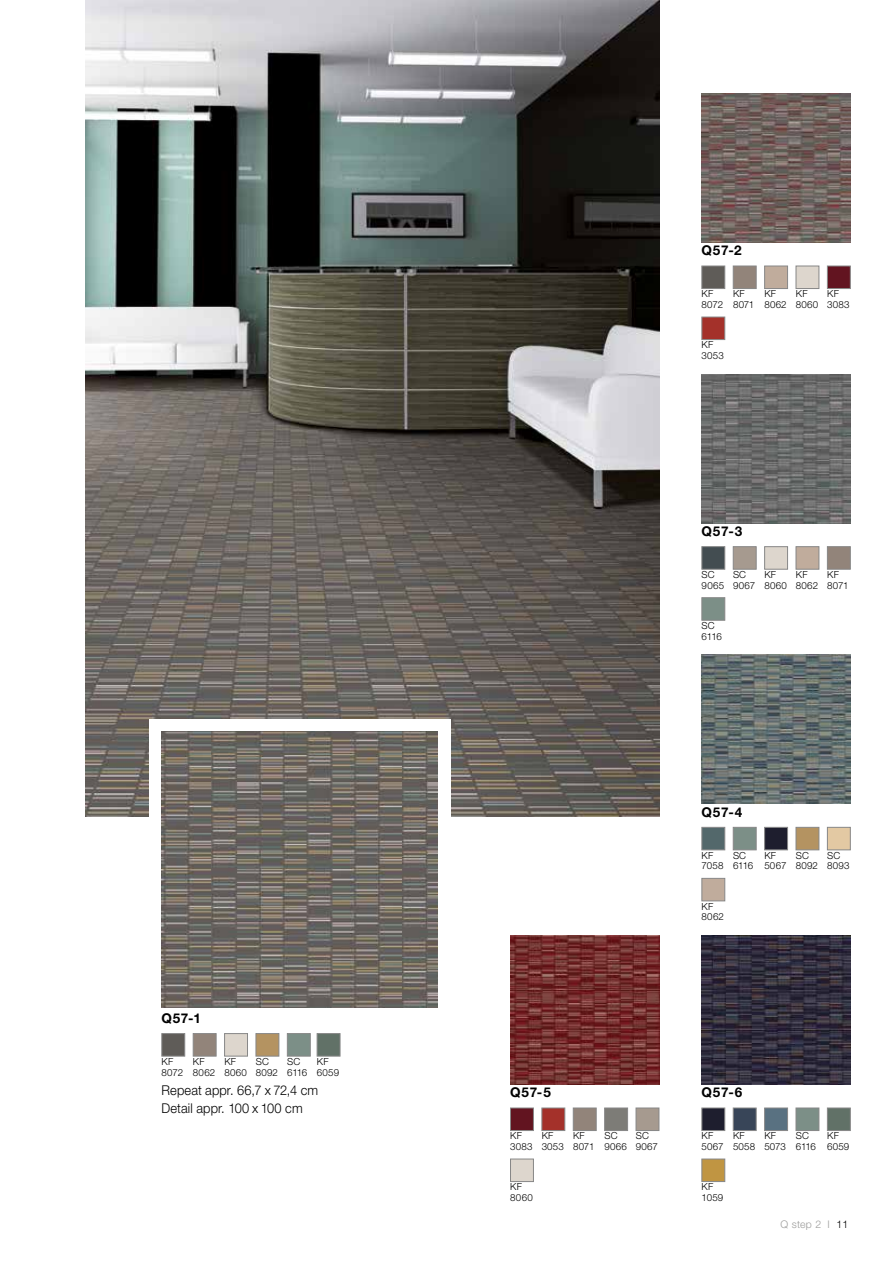
<style>
.page{position:relative;width:893px;height:1263px;background:#fff}
.page>*{position:absolute;margin:0;border:0;box-sizing:border-box;transform-origin:0 0}
.t1{font:300 13.5px/18px "Helvetica Neue LT Pro";letter-spacing:.01em;color:#000;scale:.95 1}
.t2{font:700 13.5px "Helvetica Neue LT Pro";letter-spacing:.05em;color:#000}
.t3{font:300 10.5px "Helvetica Neue LT Pro";letter-spacing:.02em;color:#9d9d9c}
.t4{font:300 9.75px/10.5px "Helvetica Neue LT Pro";letter-spacing:.025em;color:#000}
.s1{color:#000}
</style>
<div class="page">
<img style="left:85px;top:0;width:574px;height:816px">
<img style="left:702px;top:94px;width:148px;height:148px">
<div style="left:702px;top:266px;width:23px;height:23px;background:#5f5c58;border:1px solid #878787"></div>
<div style="left:733px;top:266px;width:23px;height:23px;background:#92847a;border:1px solid #878787"></div>
<div style="left:764px;top:266px;width:24px;height:23px;background:#c0ac9c;border:1px solid #878787"></div>
<div style="left:796px;top:266px;width:23px;height:23px;background:#ddd6cd;border:1px solid #878787"></div>
<div style="left:827px;top:266px;width:23px;height:23px;background:#621420;border:1px solid #878787"></div>
<img style="left:702px;top:374px;width:148px;height:149px">
<div style="left:702px;top:546px;width:23px;height:23px;background:#434d51;border:1px solid #878787"></div>
<div style="left:733px;top:546px;width:23px;height:23px;background:#a69a8f;border:1px solid #878787"></div>
<div style="left:764px;top:546px;width:24px;height:23px;background:#ddd6cd;border:1px solid #878787"></div>
<div style="left:796px;top:546px;width:23px;height:23px;background:#c0ac9c;border:1px solid #878787"></div>
<div style="left:827px;top:546px;width:23px;height:23px;background:#92847a;border:1px solid #878787"></div>
<div style="left:827px;top:827px;width:23px;height:23px;background:#e3c9a3;border:1px solid #878787"></div>
<img style="left:702px;top:655px;width:148px;height:149px">
<div style="left:702px;top:827px;width:23px;height:23px;background:#53686b;border:1px solid #878787"></div>
<div style="left:702px;top:878px;width:23px;height:23px;background:#c0ac9c;border:1px solid #878787"></div>
<div style="left:733px;top:827px;width:23px;height:23px;background:#7c8f87;border:1px solid #878787"></div>
<div style="left:764px;top:827px;width:24px;height:23px;background:#1e1e2e;border:1px solid #878787"></div>
<div style="left:796px;top:827px;width:23px;height:23px;background:#b49361;border:1px solid #878787"></div>
<div style="left:702px;top:317px;width:23px;height:23px;background:#a4312a;border:1px solid #878787"></div>
<div style="left:702px;top:597px;width:23px;height:23px;background:#7c8f87;border:1px solid #878787"></div>
<img style="left:702px;top:935px;width:148px;height:149px">
<div style="left:149px;top:719px;width:302px;height:301px;background:#fff"></div>
<img style="left:162px;top:731px;width:276px;height:277px">
<div style="left:317px;top:1033px;width:23px;height:23px;background:#617167;border:1px solid #878787"></div>
<div style="left:162px;top:1033px;width:23px;height:23px;background:#5f5c58;border:1px solid #878787"></div>
<div style="left:193px;top:1033px;width:23px;height:23px;background:#92847a;border:1px solid #878787"></div>
<div style="left:224px;top:1033px;width:24px;height:23px;background:#ddd6cd;border:1px solid #878787"></div>
<div style="left:256px;top:1033px;width:23px;height:23px;background:#b49361;border:1px solid #878787"></div>
<div style="left:287px;top:1033px;width:23px;height:23px;background:#7c8f87;border:1px solid #878787"></div>
<img style="left:510px;top:935px;width:149px;height:149px">
<div style="left:510px;top:1108px;width:24px;height:23px;background:#621420;border:1px solid #878787"></div>
<div style="left:542px;top:1108px;width:23px;height:23px;background:#a4312a;border:1px solid #878787"></div>
<div style="left:573px;top:1108px;width:23px;height:23px;background:#92847a;border:1px solid #878787"></div>
<div style="left:604px;top:1108px;width:24px;height:23px;background:#7d7c77;border:1px solid #878787"></div>
<div style="left:636px;top:1108px;width:23px;height:23px;background:#a69a8f;border:1px solid #878787"></div>
<div style="left:510px;top:1159px;width:24px;height:23px;background:#ddd6cd;border:1px solid #878787"></div>
<div style="left:702px;top:1108px;width:23px;height:23px;background:#1e1e2e;border:1px solid #878787"></div>
<div style="left:733px;top:1108px;width:23px;height:23px;background:#384558;border:1px solid #878787"></div>
<div style="left:764px;top:1108px;width:24px;height:23px;background:#597181;border:1px solid #878787"></div>
<div style="left:796px;top:1108px;width:23px;height:23px;background:#7c8f87;border:1px solid #878787"></div>
<div style="left:827px;top:1108px;width:23px;height:23px;background:#617167;border:1px solid #878787"></div>
<div style="left:702px;top:1159px;width:23px;height:23px;background:#c09542;border:1px solid #878787"></div>
<h1 class="t2" style="left:162px;top:1010px;width:41px">Q57-1</h1>
<p class="t4" style="left:193px;top:1056px;width:24px">KF<br>8062</p>
<p class="t4" style="left:224px;top:1056px;width:24px">KF<br>8060</p>
<p class="t4" style="left:256px;top:1056px;width:24px">SC<br>8092</p>
<p class="t4" style="left:287px;top:1056px;width:22px">SC<br>6116</p>
<p class="t4" style="left:162px;top:1056px;width:23px">KF<br>8072</p>
<p class="t4" style="left:317px;top:1056px;width:24px">KF<br>6059</p>
<h1 class="t1" style="left:162px;top:1081px;width:166px">Repeat appr. 66,7 x 72,4 cm<br>Detail appr. 100 x 100 cm</h1>
<h1 class="t2" style="left:702px;top:242px;width:42px">Q57-2</h1>
<p class="t4" style="left:733px;top:288px;width:23px">KF<br>8071</p>
<p class="t4" style="left:764px;top:288px;width:24px">KF<br>8062</p>
<p class="t4" style="left:796px;top:288px;width:24px">KF<br>8060</p>
<p class="t4" style="left:827px;top:288px;width:24px">KF<br>3083</p>
<p class="t4" style="left:702px;top:288px;width:23px">KF<br>8072</p>
<p class="t4" style="left:702px;top:339px;width:24px">KF<br>3053</p>
<h1 class="t2" style="left:702px;top:523px;width:42px">Q57-3</h1>
<p class="t4" style="left:733px;top:569px;width:24px">SC<br>9067</p>
<p class="t4" style="left:764px;top:569px;width:24px">KF<br>8060</p>
<p class="t4" style="left:796px;top:569px;width:24px">KF<br>8062</p>
<p class="t4" style="left:827px;top:569px;width:23px">KF<br>8071</p>
<p class="t4" style="left:702px;top:569px;width:24px">SC<br>9065</p>
<p class="t4" style="left:702px;top:620px;width:22px">SC<br>6116</p>
<h1 class="t2" style="left:702px;top:803px;width:42px">Q57-4</h1>
<p class="t4" style="left:733px;top:850px;width:22px">SC<br>6116</p>
<p class="t4" style="left:764px;top:850px;width:24px">KF<br>5067</p>
<p class="t4" style="left:796px;top:850px;width:24px">SC<br>8092</p>
<p class="t4" style="left:702px;top:850px;width:23px">KF<br>7058</p>
<p class="t4" style="left:702px;top:901px;width:24px">KF<br>8062</p>
<p class="t4" style="left:827px;top:850px;width:24px">SC<br>8093</p>
<h1 class="t2" style="left:510px;top:1084px;width:42px">Q57-5</h1>
<p class="t4" style="left:542px;top:1130px;width:24px">KF<br>3053</p>
<p class="t4" style="left:573px;top:1130px;width:23px">KF<br>8071</p>
<p class="t4" style="left:604px;top:1130px;width:24px">SC<br>9066</p>
<p class="t4" style="left:636px;top:1130px;width:24px">SC<br>9067</p>
<p class="t4" style="left:510px;top:1130px;width:24px">KF<br>3083</p>
<p class="t4" style="left:510px;top:1181px;width:24px">KF<br>8060</p>
<h1 class="t2" style="left:702px;top:1084px;width:42px">Q57-6</h1>
<p class="t4" style="left:733px;top:1130px;width:24px">KF<br>5058</p>
<p class="t4" style="left:764px;top:1130px;width:23px">KF<br>5073</p>
<p class="t4" style="left:796px;top:1130px;width:22px">SC<br>6116</p>
<p class="t4" style="left:827px;top:1130px;width:24px">KF<br>6059</p>
<p class="t4" style="left:702px;top:1130px;width:24px">KF<br>5067</p>
<p class="t4" style="left:702px;top:1181px;width:23px">KF<br>1059</p>
<p class="t3" style="left:781px;top:1218px;width:69px">Q step 2 I <span class="s1">11</span></p>
</div>
